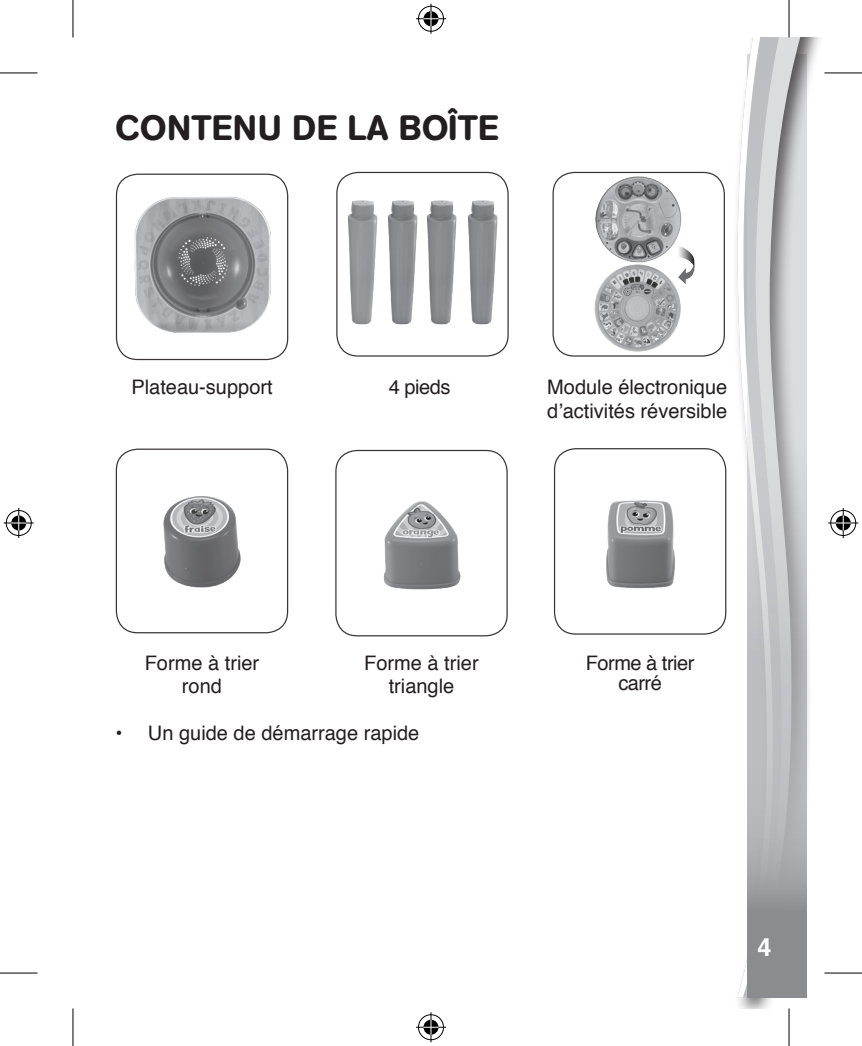
<style>
.page{position:relative;width:862px;height:1046px;background:#fff}
.page>*{position:absolute;margin:0;border:0;box-sizing:border-box;transform-origin:0 0}
.LF_text_02{font:500 35px "AG Book Rounded";letter-spacing:.02em;color:#231f20}
.t1{font:700 25px "Helvetica";color:#fff}
.LF_text_02-2{font:20px/22.5px "Helvetica";color:#231f20;text-align:center}
.LF_Text_01{font:20px "Helvetica";color:#231f20}
.LF_text_02-3{font:20px/20px "Helvetica";letter-spacing:-.025em;color:#231f20;text-align:center}
</style>
<div class="page">
<svg style="left:791px;top:38px;width:23px;height:959px"></svg>
<svg style="left:737px;top:38px;width:38px;height:959px"></svg>
<svg style="left:747px;top:55px;width:59px;height:943px;background:#bbbcbe"></svg>
<img style="left:595px;top:176px;width:87px;height:85px">
<div style="left:552px;top:172px;width:173px;height:185px;border:1px solid #231f20;border-radius:21px"></div>
<div style="left:335px;top:450px;width:173px;height:186px;border:1px solid #231f20;border-radius:21px"></div>
<img style="left:134px;top:197px;width:137px;height:136px">
<div style="left:116px;top:174px;width:172px;height:186px;border:1px solid #231f20;border-radius:21px"></div>
<img style="left:163px;top:496px;width:78px;height:92px">
<div style="left:116px;top:449px;width:172px;height:184px;border:1px solid #231f20;border-radius:21px"></div>
<div style="left:554px;top:448px;width:172px;height:187px;border:1px solid #231f20;border-radius:21px"></div>
<img style="left:348px;top:200px;width:23px;height:125px">
<div style="left:336px;top:172px;width:172px;height:185px;border:1px solid #231f20;border-radius:21px"></div>
<img style="left:371px;top:200px;width:40px;height:125px">
<img style="left:411px;top:200px;width:40px;height:125px">
<img style="left:451px;top:195px;width:56px;height:138px">
<img style="left:594px;top:261px;width:87px;height:91px">
<img style="left:383px;top:501px;width:78px;height:89px">
<img style="left:606px;top:500px;width:69px;height:89px">
<svg style="left:677px;top:246px;width:17px;height:38px"></svg>
<hr style="left:0;top:73px;width:38px;height:1px;background:#000">
<hr style="left:824px;top:73px;width:38px;height:1px;background:#000">
<hr style="left:0;top:973px;width:38px;height:1px;background:#000">
<hr style="left:824px;top:973px;width:38px;height:1px;background:#000">
<hr style="left:73px;top:0;width:1px;height:37px;background:#000">
<hr style="left:73px;top:1008px;width:1px;height:38px;background:#000">
<hr style="left:788px;top:0;width:1px;height:37px;background:#000">
<hr style="left:788px;top:1008px;width:1px;height:38px;background:#000">
<div style="left:417px;top:5px;width:28px;height:28px;border:3px solid #fff;border-radius:50%"></div>
<hr style="left:416px;top:17px;width:30px;height:3px;background:#fff">
<hr style="left:429px;top:4px;width:3px;height:30px;background:#fff">
<div style="left:422px;top:10px;width:18px;height:18px;border:3px solid #fff;border-radius:50%"></div>
<div style="left:418px;top:6px;width:26px;height:26px;border:1px solid #000;border-radius:50%"></div>
<hr style="left:416px;top:18px;width:30px;height:1px;background:#000">
<hr style="left:430px;top:4px;width:1px;height:30px;background:#000">
<svg style="left:423px;top:11px;width:15px;height:15px"></svg>
<div style="left:417px;top:1013px;width:28px;height:28px;border:3px solid #fff;border-radius:50%"></div>
<hr style="left:416px;top:1026px;width:30px;height:3px;background:#fff">
<hr style="left:429px;top:1012px;width:3px;height:30px;background:#fff">
<div style="left:422px;top:1018px;width:18px;height:18px;border:3px solid #fff;border-radius:50%"></div>
<div style="left:418px;top:1014px;width:26px;height:26px;border:1px solid #000;border-radius:50%"></div>
<hr style="left:416px;top:1027px;width:30px;height:1px;background:#000">
<hr style="left:430px;top:1012px;width:1px;height:30px;background:#000">
<svg style="left:423px;top:1020px;width:15px;height:15px"></svg>
<div style="left:5px;top:509px;width:28px;height:28px;border:3px solid #fff;border-radius:50%"></div>
<hr style="left:4px;top:521px;width:30px;height:3px;background:#fff">
<hr style="left:17px;top:508px;width:3px;height:30px;background:#fff">
<div style="left:10px;top:514px;width:18px;height:18px;border:3px solid #fff;border-radius:50%"></div>
<div style="left:6px;top:510px;width:26px;height:26px;border:1px solid #000;border-radius:50%"></div>
<hr style="left:4px;top:523px;width:30px;height:1px;background:#000">
<hr style="left:18px;top:508px;width:1px;height:30px;background:#000">
<svg style="left:11px;top:515px;width:15px;height:15px"></svg>
<div style="left:829px;top:509px;width:28px;height:28px;border:3px solid #fff;border-radius:50%"></div>
<hr style="left:828px;top:521px;width:30px;height:3px;background:#fff">
<hr style="left:841px;top:508px;width:3px;height:30px;background:#fff">
<div style="left:834px;top:514px;width:18px;height:18px;border:3px solid #fff;border-radius:50%"></div>
<div style="left:830px;top:510px;width:26px;height:26px;border:1px solid #000;border-radius:50%"></div>
<hr style="left:828px;top:523px;width:30px;height:1px;background:#000">
<hr style="left:842px;top:508px;width:1px;height:30px;background:#000">
<svg style="left:835px;top:515px;width:15px;height:15px"></svg>
<p class="LF_text_02" style="left:115px;top:108px;width:384px">CONTENU DE LA BOÎTE</p>
<p class="LF_text_02-2" style="left:131px;top:376px;width:143px">Plateau-support</p>
<p class="LF_text_02-2" style="left:389px;top:376px;width:63px">4 pieds</p>
<p class="LF_text_02-2" style="left:547px;top:375px;width:182px;line-height:24px;text-align:left">Module électronique d’activités réversible</p>
<p class="LF_text_02-2" style="left:145px;top:653px;width:116px">Forme à trier rond</p>
<p class="LF_text_02-3" style="left:586px;top:654px;width:110px">Forme à trier carré</p>
<p class="LF_text_02-2" style="left:364px;top:652px;width:116px">Forme à trier triangle</p>
<p class="LF_Text_01" style="left:115px;top:717px;width:305px">• Un guide de démarrage rapide</p>
<p class="t1" style="left:757px;top:932px;width:15px">4</p>
</div>
